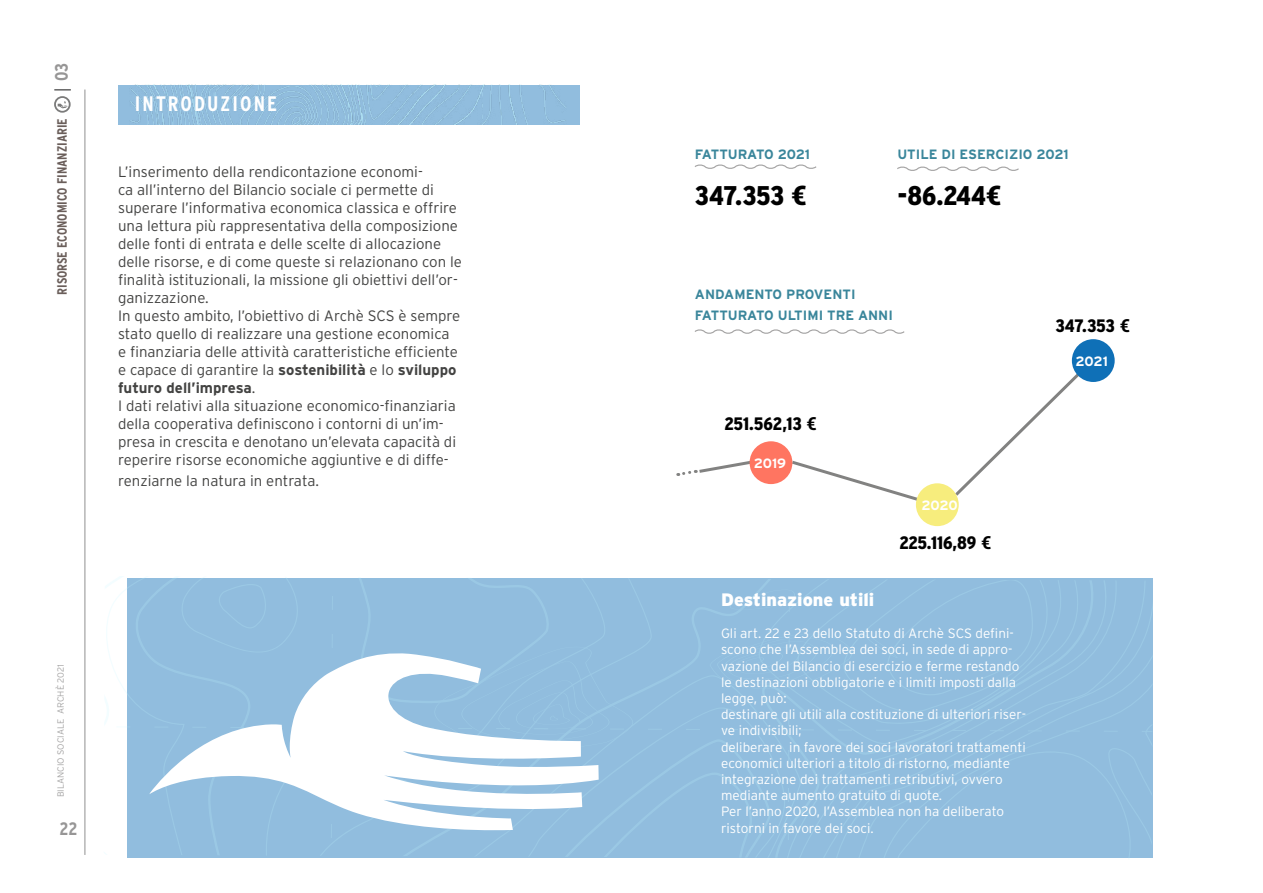
<style>
.page{position:relative;width:1263px;height:893px;background:#fff}
.page>*{position:absolute;margin:0;border:0;box-sizing:border-box;transform-origin:0 0}
.t1{font:900 condensed 27px "Interstate";letter-spacing:-.015em;color:#000}
.t2{font:700 condensed 21px "Interstate";letter-spacing:.1em;color:#fff}
.t3{font:900 condensed 18px "Interstate";letter-spacing:-.015em;color:#000}
.t4{font:900 18px "Interstate";color:#fff}
.t5{font:700 condensed 18px "Interstate";color:#979696}
.t6{font:300 15px/18px "Interstate";color:#434342}
.t7{font:300 13.5px/16.2px "Interstate";color:#fff}
.t8{font:700 13.5px/21.6px "Interstate";color:#3a869b}
.t9{font:700 condensed 13.5px "Interstate";color:#6a5e5a}
.t10{font:700 13.5px "Interstate";letter-spacing:-.02em;color:#3a869b}
.t11{font:700 13.5px "Interstate";letter-spacing:-.02em;color:#fff}
.t12{font:300 9px "Interstate";color:#a6a5a5}
.s1{font-weight:700}
.s2{font-family:"Roboto";font-stretch:normal}
.s3{font-family:"Roboto";font-weight:700;font-stretch:normal}
</style>
<div class="page">
<hr style="left:85px;top:90px;width:1px;height:765px;background:#000">
<svg style="left:54px;top:89px;width:17px;height:24px"></svg>
<svg style="left:956px;top:368px;width:127px;height:128px"></svg>
<svg style="left:789px;top:459px;width:141px;height:46px"></svg>
<div style="left:652px;top:578px;width:58px;height:280px;background:#91bdde"></div>
<div style="left:606px;top:578px;width:46px;height:280px;background:#91bdde"></div>
<div style="left:551px;top:578px;width:55px;height:280px;background:#91bdde"></div>
<div style="left:320px;top:577px;width:231px;height:281px;background:#91bdde"></div>
<svg style="left:104px;top:576px;width:216px;height:282px"></svg>
<div style="left:710px;top:578px;width:443px;height:280px;background:#91bdde"></div>
<img style="left:119px;top:85px;width:461px;height:39px">
<svg style="left:694px;top:164px;width:123px;height:5px"></svg>
<svg style="left:897px;top:166px;width:122px;height:5px"></svg>
<svg style="left:694px;top:329px;width:211px;height:5px"></svg>
<svg style="left:678px;top:461px;width:71px;height:15px"></svg>
<div style="left:749px;top:441px;width:43px;height:43px;background:#ff7561;border-radius:50%"></div>
<div style="left:916px;top:483px;width:43px;height:43px;background:#f7ed7d;border-radius:50%"></div>
<div style="left:1072px;top:339px;width:43px;height:43px;background:#0f70b7;border-radius:50%"></div>
<svg style="left:149px;top:651px;width:450px;height:180px;fill:#91bdde"></svg>
<p class="t5" style="left:51px;top:81px;width:20px;rotate:-90deg">03</p>
<p class="t9" style="left:55px;top:295px;width:178px;rotate:-90deg">RISORSE ECONOMICO FINANZIARIE</p>
<h2 class="t2" style="left:135px;top:92px;width:144px">INTRODUZIONE</h2>
<p class="t6" style="left:118px;top:162px;width:345px">L’inserimento della rendicontazione economi-<br>ca all’interno del Bilancio sociale ci permette di superare l’informativa economica classica e offrire una lettura più rappresentativa della composizione delle fonti di entrata e delle scelte di allocazione delle risorse, e di come queste si relazionano con le finalità istituzionali, la missione gli obiettivi dell’or&shy;ganizzazione.<br>In questo ambito, l’obiettivo di Archè SCS è sempre stato quello di realizzare una gestione economica<br>e finanziaria delle attività caratteristiche efficiente e capace di garantire la <span class="s1">sostenibilità</span> e lo <span class="s1">sviluppo futuro dell’impresa</span>.<br>I dati relativi alla situazione economico-finanziaria della cooperativa definiscono i contorni di un’im&shy;presa in crescita e denotano un’elevata capacità di reperire risorse economiche aggiuntive e di diffe-</p>
<p class="t6" style="left:118px;top:472px;width:203px">renziarne la natura in entrata.</p>
<p class="t12" style="left:55px;top:797px;width:135px;rotate:-90deg">BILANCIO SOCIALE ARCHÈ 2021</p>
<p class="t10" style="left:695px;top:147px;width:117px">FATTURATO 2021</p>
<p class="t8" style="left:897px;top:144px;width:173px">UTILE DI ESERCIZIO 2021</p>
<h1 class="t1" style="left:695px;top:181px;width:113px">347.353 <span class="s2">€</span></h1>
<h1 class="t1" style="left:897px;top:181px;width:106px">-86.244<span class="s2">€</span></h1>
<p class="t8" style="left:695px;top:283px;width:199px">ANDAMENTO PROVENTI<br>FATTURATO ULTIMI TRE ANNI</p>
<p class="t3" style="left:724px;top:414px;width:94px">251.562,13 <span class="s3">€</span></p>
<p class="t11" style="left:754px;top:456px;width:34px">2019</p>
<p class="t11" style="left:921px;top:497px;width:38px">2020</p>
<p class="t3" style="left:899px;top:532px;width:93px">225.116,89 <span class="s3">€</span></p>
<p class="t4" style="left:721px;top:589px;width:155px">Destinazione utili</p>
<p class="t7" style="left:721px;top:625px;width:307px">Gli art. 22 e 23 dello Statuto di Archè SCS defini&shy;scono che l’Assemblea dei soci, in sede di appro&shy;vazione del Bilancio di esercizio e ferme restando le destinazioni obbligatorie e i limiti imposti dalla legge, può:<br>destinare gli utili alla costituzione di ulteriori riser&shy;ve indivisibili;<br>deliberare in favore dei soci lavoratori trattamenti economici ulteriori a titolo di ristorno, mediante integrazione dei trattamenti retributivi, ovvero mediante aumento gratuito di quote.<br>Per l’anno 2020, l’Assemblea non ha deliberato</p>
<p class="t3" style="left:1055px;top:315px;width:76px">347.353 <span class="s3">€</span></p>
<p class="t11" style="left:1075px;top:354px;width:34px">2021</p>
<p class="t5" style="left:60px;top:819px;width:20px">22</p>
<p class="t7" style="left:721px;top:820px;width:154px">ristorni in favore dei soci.</p>
</div>
